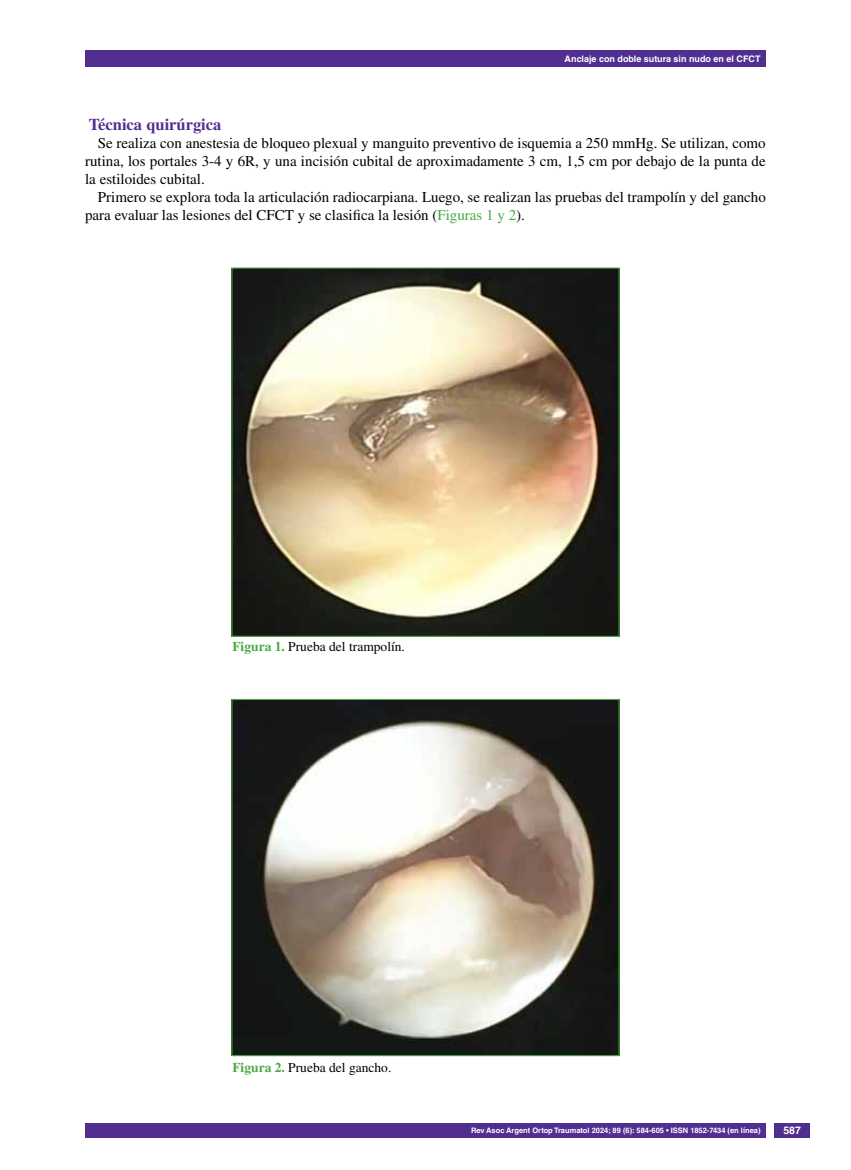
<style>
.page{position:relative;width:851px;height:1170px;background:#fff}
.page>*{position:absolute;margin:0;border:0;box-sizing:border-box;transform-origin:0 0}
.t1{font:700 16.5px "Times LT Std";color:#522e91}
.t2{font:15px/18px "Times LT Std";color:#000;text-align:justify}
.t3{font:13.5px "Times LT Std";color:#000}
.t4{font:700 10.5px "Helvetica LT Std";color:#fff}
.t5{font:700 9px "Helvetica LT Std";color:#fff}
.t6{font:700 7.5px "Helvetica LT Std";color:#fff}
.s1{color:#49a942}
.s2{font-weight:700;color:#49a942}
</style>
<div class="page">
<div style="left:85px;top:50px;width:680px;height:17px;background:#522e91"></div>
<div style="left:85px;top:1123px;width:680px;height:14px;background:#522e91"></div>
<div style="left:774px;top:1123px;width:35px;height:14px;background:#522e91"></div>
<img style="left:233px;top:269px;width:384px;height:366px">
<div style="left:231px;top:267px;width:388px;height:370px;border:1px solid #49a942"></div>
<img style="left:233px;top:701px;width:384px;height:353px">
<div style="left:231px;top:699px;width:388px;height:357px;border:1px solid #49a942"></div>
<p class="t5" style="left:564px;top:53px;width:197px">Anclaje con doble sutura sin nudo en el CFCT</p>
<p class="t1" style="left:89px;top:115px;width:134px">Técnica quirúrgica</p>
<p class="t2" style="left:85px;top:134px;width:682px;text-indent:13px">Se realiza con anestesia de bloqueo plexual y manguito preventivo de isquemia a 250 mmHg. Se utilizan, como rutina, los portales 3-4 y 6R, y una incisión cubital de aproximadamente 3 cm, 1,5 cm por debajo de la punta de la estiloides cubital.</p>
<p class="t2" style="left:85px;top:188px;width:682px;text-indent:13px">Primero se explora toda la articulación radiocarpiana. Luego, se realizan las pruebas del trampolín y del gancho para evaluar las lesiones del CFCT y se clasifica la lesión (<span class="s1">Figuras 1 y 2</span>).</p>
<p class="t3" style="left:232px;top:639px;width:174px"><span class="s2">Figura 1.</span> Prueba del trampolín.</p>
<p class="t3" style="left:232px;top:1059px;width:160px"><span class="s2">Figura 2.</span> Prueba del gancho.</p>
<p class="t6" style="left:471px;top:1125px;width:291px">Rev Asoc Argent Ortop Traumatol 2024; 89 (6): 584-605 • ISSN 1852-7434 (en línea)</p>
<p class="t4" style="left:783px;top:1124px;width:19px">587</p>
</div>
